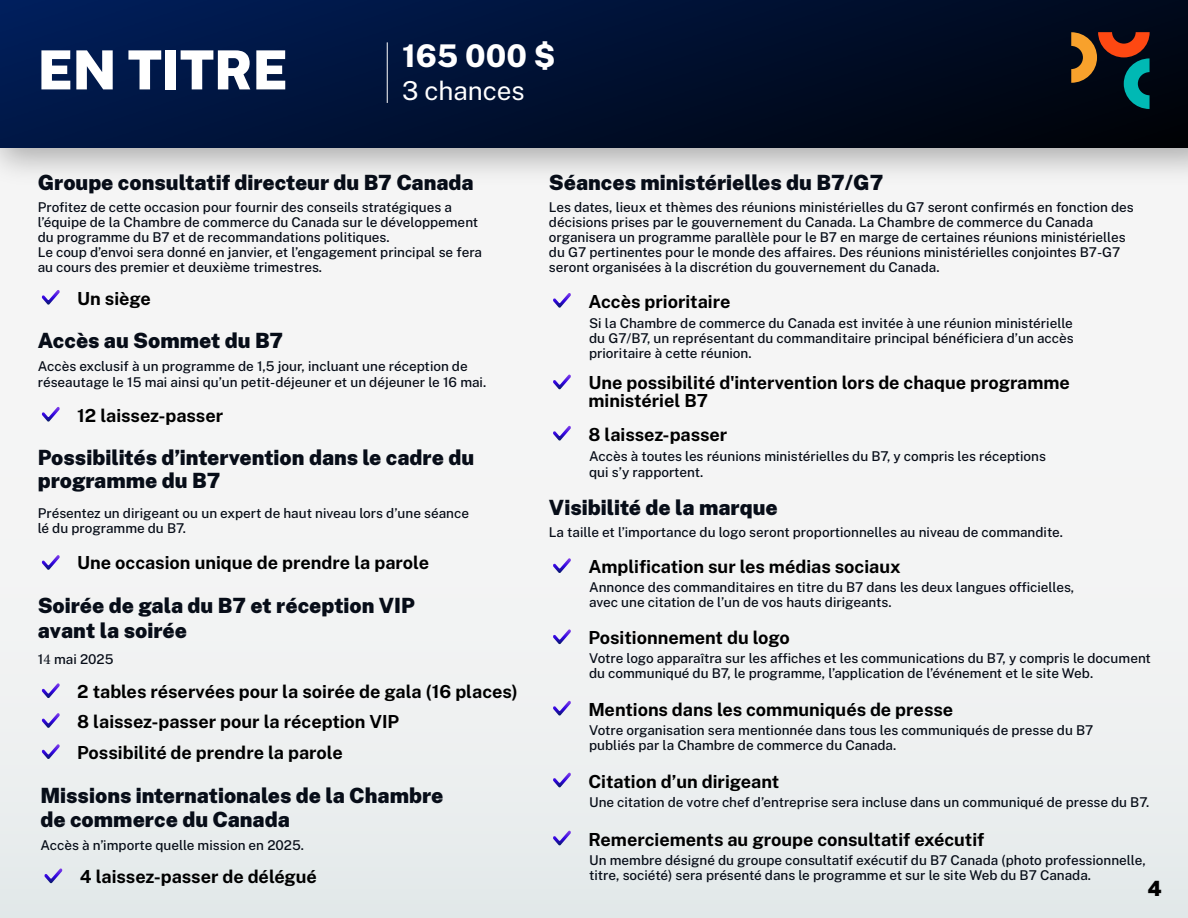
<style>
.page{position:relative;width:1188px;height:918px;background:#fff}
.page>*{position:absolute;margin:0;border:0;box-sizing:border-box;transform-origin:0 0}
.t1{font:900 54px "Public Sans";color:#fff}
.t2{font:800 31.2px "Public Sans";color:#fff}
.t3{font:26.1px "Public Sans";color:#fff}
.t4{font:900 21px/24px "Public Sans";color:#070d18}
.t5{font:900 21px "Public Sans";color:#000}
.t6{font:700 18px/30.5px "Public Sans";color:#000}
.t7{font:500 13.5px/15px "Public Sans";color:#070d18}
.s1{font-family:"Minion Pro";font-weight:400;font-size:15px}
</style>
<div class="page">
<div style="left:0;top:0;width:1188px;height:918px;background:linear-gradient(to right,#f1f2f2,#f1f2f2)"></div>
<img style="left:0;top:148px;width:1188px;height:49px">
<img style="left:0;top:0;width:1188px;height:148px">
<svg style="left:1071px;top:32px;width:79px;height:77px;background:#423b2b"></svg>
<hr style="left:387px;top:42px;width:1px;height:61px;background:#fff">
<svg style="left:42px;top:290px;width:18px;height:15px"></svg>
<svg style="left:553px;top:293px;width:18px;height:15px"></svg>
<svg style="left:553px;top:375px;width:18px;height:15px"></svg>
<svg style="left:553px;top:426px;width:18px;height:15px"></svg>
<svg style="left:553px;top:558px;width:18px;height:15px"></svg>
<svg style="left:553px;top:629px;width:18px;height:15px"></svg>
<svg style="left:553px;top:701px;width:18px;height:15px"></svg>
<svg style="left:553px;top:831px;width:18px;height:15px"></svg>
<svg style="left:553px;top:773px;width:18px;height:15px"></svg>
<svg style="left:42px;top:407px;width:18px;height:15px"></svg>
<svg style="left:44px;top:868px;width:18px;height:15px"></svg>
<svg style="left:42px;top:555px;width:18px;height:15px"></svg>
<svg style="left:42px;top:683px;width:18px;height:15px"></svg>
<svg style="left:42px;top:713px;width:18px;height:15px"></svg>
<svg style="left:42px;top:744px;width:18px;height:15px"></svg>
<h1 class="t1" style="left:38px;top:34px;width:251px">EN TITRE</h1>
<h2 class="t2" style="left:402px;top:35px;width:155px">165 000 $</h2>
<h3 class="t3" style="left:402px;top:73px;width:124px">3 chances</h3>
<h3 class="t4" style="left:38px;top:170px;width:437px">Groupe consultatif directeur du B7 Canada</h3>
<p class="t7" style="left:38px;top:199px;width:446px">Profitez de cette occasion pour fournir des conseils stratégiques a l’équipe de la Chambre de commerce du Canada sur le développement du programme du B7 et de recommandations politiques.<br>Le coup d’envoi sera donné en janvier, et l’engagement principal se fera au cours des premier et deuxième trimestres.</p>
<h3 class="t6" style="left:77px;top:283px;width:75px">Un siège</h3>
<h3 class="t4" style="left:38px;top:328px;width:247px">Accès au Sommet du B7</h3>
<p class="t7" style="left:38px;top:357px;width:450px;line-height:16.2px">Accès exclusif à un programme de 1,5 jour, incluant une réception de réseautage le 15 mai ainsi qu’un petit-déjeuner et un déjeuner le 16 mai.</p>
<h3 class="t6" style="left:77px;top:400px;width:148px">12 laissez-passer</h3>
<h3 class="t4" style="left:38px;top:446px;width:438px;line-height:23px">Possibilités d’intervention dans le cadre du programme du B7</h3>
<p class="t7" style="left:38px;top:505px;width:433px">Présentez un dirigeant ou un expert de haut niveau lors d’une séance lé du programme du B7.</p>
<h3 class="t6" style="left:77px;top:547px;width:353px">Une occasion unique de prendre la parole</h3>
<h3 class="t4" style="left:38px;top:592px;width:379px;line-height:25.2px">Soirée de gala du B7 et réception VIP avant la soirée</h3>
<p class="t7" style="left:38px;top:651px;width:77px">1<span class="s1">4</span> mai 2025</p>
<h3 class="t6" style="left:77px;top:676px;width:442px">2 tables réservées pour la soirée de gala (16 places)<br>8 laissez-passer pour la réception VIP<br>Possibilité de prendre la parole</h3>
<h3 class="t4" style="left:40px;top:783px;width:405px">Missions internationales de la Chambre de commerce du Canada</h3>
<p class="t7" style="left:40px;top:837px;width:265px">Accès à n’importe quelle mission en 2025.</p>
<h3 class="t6" style="left:80px;top:861px;width:239px">4 laissez-passer de délégué</h3>
<h3 class="t4" style="left:549px;top:170px;width:336px">Séances ministérielles du B7/G7</h3>
<p class="t7" style="left:549px;top:199px;width:586px">Les dates, lieux et thèmes des réunions ministérielles du G7 seront confirmés en fonction des décisions prises par le gouvernement du Canada. La Chambre de commerce du Canada organisera un programme parallèle pour le B7 en marge de certaines réunions ministérielles du G7 pertinentes pour le monde des affaires. Des réunions ministérielles conjointes B7-G7 seront organisées à la discrétion du gouvernement du Canada.</p>
<h3 class="t6" style="left:588px;top:286px;width:144px">Accès prioritaire</h3>
<p class="t7" style="left:589px;top:316px;width:486px;text-align:justify">Si la Chambre de commerce du Canada est invitée à une réunion ministérielle du G7/B7, un représentant du commanditaire principal bénéficiera d’un accès prioritaire à cette réunion.</p>
<h3 class="t6" style="left:588px;top:373px;width:483px;line-height:18px">Une possibilité d'intervention lors de chaque programme ministériel B7</h3>
<h3 class="t6" style="left:588px;top:418px;width:140px">8 laissez-passer</h3>
<p class="t7" style="left:589px;top:448px;width:458px;line-height:16.2px">Accès à toutes les réunions ministérielles du B7, y compris les réceptions qui s’y rapportent.</p>
<h3 class="t4" style="left:549px;top:495px;width:230px">Visibilité de la marque</h3>
<p class="t7" style="left:549px;top:524px;width:516px">La taille et l’importance du logo seront proportionnelles au niveau de commandite.</p>
<h3 class="t6" style="left:588px;top:551px;width:314px">Amplification sur les médias sociaux</h3>
<p class="t7" style="left:589px;top:579px;width:487px">Annonce des commanditaires en titre du B7 dans les deux langues officielles, avec une citation de l’un de vos hauts dirigeants.</p>
<h3 class="t6" style="left:588px;top:622px;width:203px">Positionnement du logo</h3>
<p class="t7" style="left:589px;top:650px;width:563px">Votre logo apparaîtra sur les affiches et les communications du B7, y compris le document du communiqué du B7, le programme, l’application de l’événement et le site Web.</p>
<h3 class="t6" style="left:588px;top:693px;width:366px">Mentions dans les communiqués de presse</h3>
<p class="t7" style="left:589px;top:722px;width:506px">Votre organisation sera mentionnée dans tous les communiqués de presse du B7 publiés par la Chambre de commerce du Canada.</p>
<h3 class="t6" style="left:588px;top:765px;width:192px">Citation d’un dirigeant</h3>
<p class="t7" style="left:589px;top:794px;width:562px">Une citation de votre chef d’entreprise sera incluse dans un communiqué de presse du B7.</p>
<h3 class="t6" style="left:588px;top:823px;width:398px">Remerciements au groupe consultatif exécutif</h3>
<p class="t7" style="left:589px;top:852px;width:558px">Un membre désigné du groupe consultatif exécutif du B7 Canada (photo professionnelle, titre, société) sera présenté dans le programme et sur le site Web du B7 Canada.</p>
<h3 class="t5" style="left:1148px;top:874px;width:16px">4</h3>
</div>
